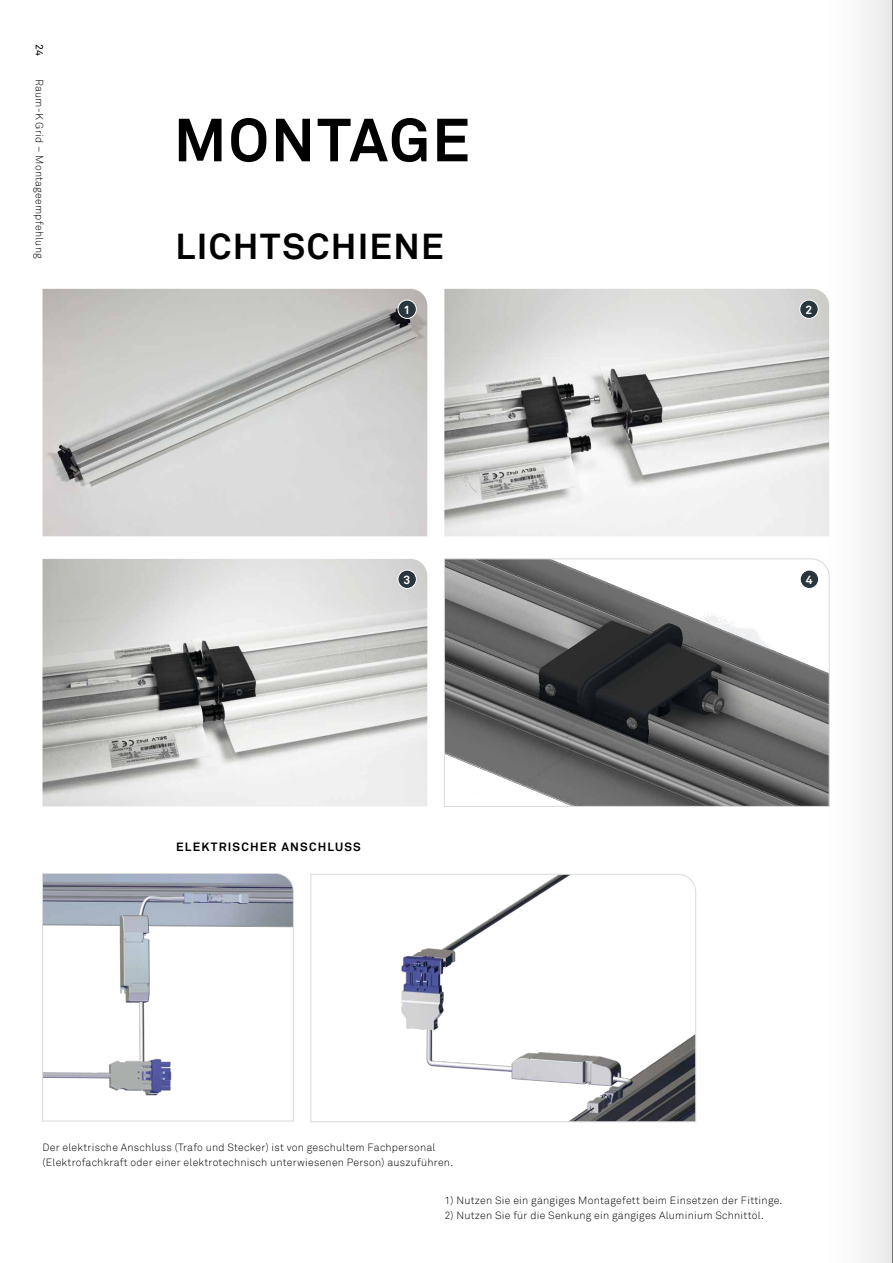
<style>
.page{position:relative;width:893px;height:1263px;background:#fff}
.page>*{position:absolute;margin:0;border:0;box-sizing:border-box;transform-origin:0 0}
.t1{font:700 60px "Akkurat";letter-spacing:.035em;color:#000}
.t2{font:700 36px "Akkurat";letter-spacing:.04em;color:#000}
.t3{font:700 12px "Akkurat";letter-spacing:.1em;color:#000}
.t4{font:700 12px "Akkurat";color:#fff}
.t5{font:300 10.5px/15px "Akkurat";letter-spacing:.025em;color:#000}
.t6{font:10.5px "Akkurat";color:#000}
</style>
<div class="page">
<div style="left:810px;top:0;width:83px;height:1263px;background:linear-gradient(to right,#fff,#ebebeb)"></div>
<hr style="left:892px;top:0;width:1px;height:1263px;background:#000">
<img style="left:43px;top:289px;width:384px;height:247px">
<img style="left:444px;top:289px;width:385px;height:247px">
<img style="left:43px;top:559px;width:384px;height:247px">
<svg style="left:42px;top:873px;width:252px;height:249px"></svg>
<svg style="left:444px;top:558px;width:386px;height:249px"></svg>
<svg style="left:310px;top:874px;width:386px;height:248px"></svg>
<div style="left:398px;top:300px;width:18px;height:18px;background:#29363e;border-radius:50%"></div>
<div style="left:398px;top:300px;width:19px;height:19px;border:1px solid #fff;border-radius:50%"></div>
<div style="left:398px;top:570px;width:18px;height:18px;background:#29363e;border-radius:50%"></div>
<div style="left:398px;top:570px;width:19px;height:19px;border:1px solid #fff;border-radius:50%"></div>
<div style="left:800px;top:300px;width:18px;height:18px;background:#29363e;border-radius:50%"></div>
<div style="left:799px;top:300px;width:20px;height:19px;border:1px solid #fff;border-radius:50%"></div>
<div style="left:800px;top:570px;width:19px;height:18px;background:#29363e;border-radius:50%"></div>
<div style="left:800px;top:570px;width:19px;height:19px;border:1px solid #fff;border-radius:50%"></div>
<p class="t6" style="left:46px;top:44px;width:14px;rotate:90deg">24</p>
<p class="t5" style="left:47px;top:79px;width:181px;rotate:90deg">Raum-K Grid – Montageempfehlung</p>
<h1 class="t1" style="left:174px;top:102px;width:298px">MONTAGE</h1>
<h2 class="t2" style="left:175px;top:223px;width:270px">LICHTSCHIENE</h2>
<p class="t4" style="left:403px;top:302px;width:8px">1</p>
<p class="t4" style="left:403px;top:572px;width:8px">3</p>
<p class="t3" style="left:176px;top:839px;width:186px">ELEKTRISCHER ANSCHLUSS</p>
<p class="t4" style="left:805px;top:302px;width:8px">2</p>
<p class="t4" style="left:806px;top:572px;width:8px">4</p>
<p class="t5" style="left:43px;top:1140px;width:412px">Der elektrische Anschluss (Trafo und Stecker) ist von geschultem Fachpersonal (Elektrofachkraft oder einer elektrotechnisch unterwiesenen Person) auszuführen.</p>
<p class="t5" style="left:444px;top:1193px;width:339px">1) Nutzen Sie ein gängiges Montagefett beim Einsetzen der Fittinge.</p>
<p class="t5" style="left:444px;top:1208px;width:321px">2) Nutzen Sie für die Senkung ein gängiges Aluminium Schnittöl.</p>
</div>
